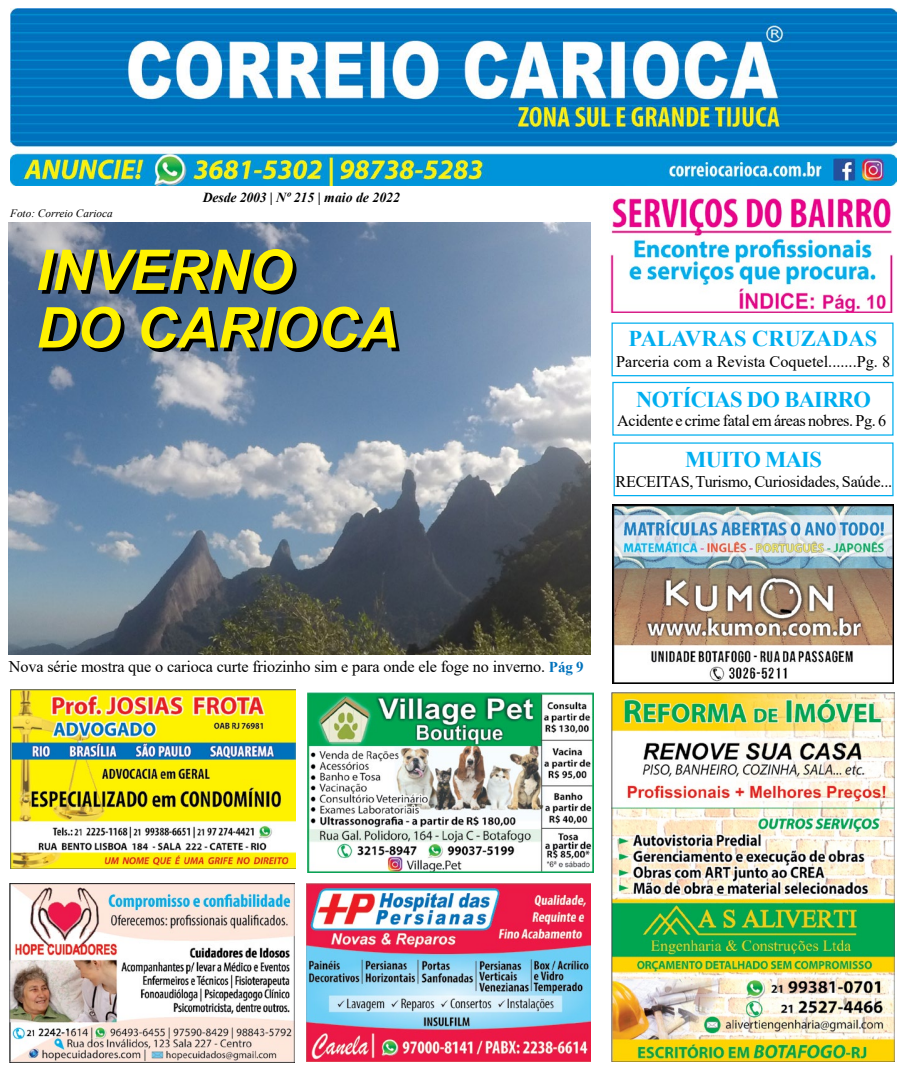
<style>
.page{position:relative;width:904px;height:1071px;background:#fff}
.page>*{position:absolute;margin:0;border:0;box-sizing:border-box;transform-origin:0 0}
.t1{font:italic 700 56.25px/57.5px "Arial";color:#fff200}
.t2{font:700 22.5px "Times New Roman";letter-spacing:-.03em;color:#00aeef}
.t3{font:700 22.5px "Times New Roman";color:#00aeef}
.t4{font:16.25px "Times New Roman";letter-spacing:-.01em;color:#000}
.t5{font:italic 700 13.75px "Times New Roman";color:#000}
.t6{font:italic 11.25px "Times New Roman";color:#000}
.s1{font-weight:700;font-size:15px;color:#0072bc}
</style>
<div class="page">
<img style="left:9px;top:223px;width:582px;height:431px">
<div style="left:611px;top:322px;width:282px;height:54px;border:1px solid #00aeef"></div>
<div style="left:612px;top:382px;width:281px;height:53px;border:1px solid #00aeef"></div>
<div style="left:613px;top:442px;width:280px;height:54px;border:1px solid #00aeef"></div>
<img style="left:610px;top:198px;width:283px;height:114px">
<img style="left:9px;top:883px;width:285px;height:178px">
<img style="left:307px;top:883px;width:284px;height:177px">
<img style="left:11px;top:689px;width:284px;height:178px">
<img style="left:611px;top:692px;width:283px;height:368px">
<img style="left:612px;top:504px;width:281px;height:179px">
<img style="left:308px;top:692px;width:285px;height:179px">
<img style="left:10px;top:9px;width:886px;height:176px">
<p class="t6" style="left:10px;top:206px;width:104px">Foto: Correio Carioca</p>
<p class="t5" style="left:203px;top:188px;width:199px">Desde 2003 | Nº 215 | maio de 2022</p>
<h1 class="t1" style="left:36px;top:243px;width:364px">INVERNO<br>DO CARIOCA</h1>
<h2 class="t3" style="left:628px;top:322px;width:250px">PALAVRAS CRUZADAS</h2>
<p class="t4" style="left:616px;top:349px;width:275px">Parceria com a Revista Coquetel.......Pg. 8</p>
<h2 class="t2" style="left:636px;top:383px;width:236px">NOTÍCIAS DO BAIRRO</h2>
<p class="t4" style="left:617px;top:409px;width:270px">Acidente e crime fatal em áreas nobres. Pg. 6</p>
<h2 class="t2" style="left:685px;top:443px;width:138px">MUITO MAIS</h2>
<p class="t4" style="left:615px;top:469px;width:278px">RECEITAS, Turismo, Curiosidades, Saúde...</p>
<p class="t4" style="left:9px;top:654px;width:576px">Nova série mostra que o carioca curte friozinho sim e para onde ele foge no inverno. <span class="s1">Pág 9</span></p>
</div>
